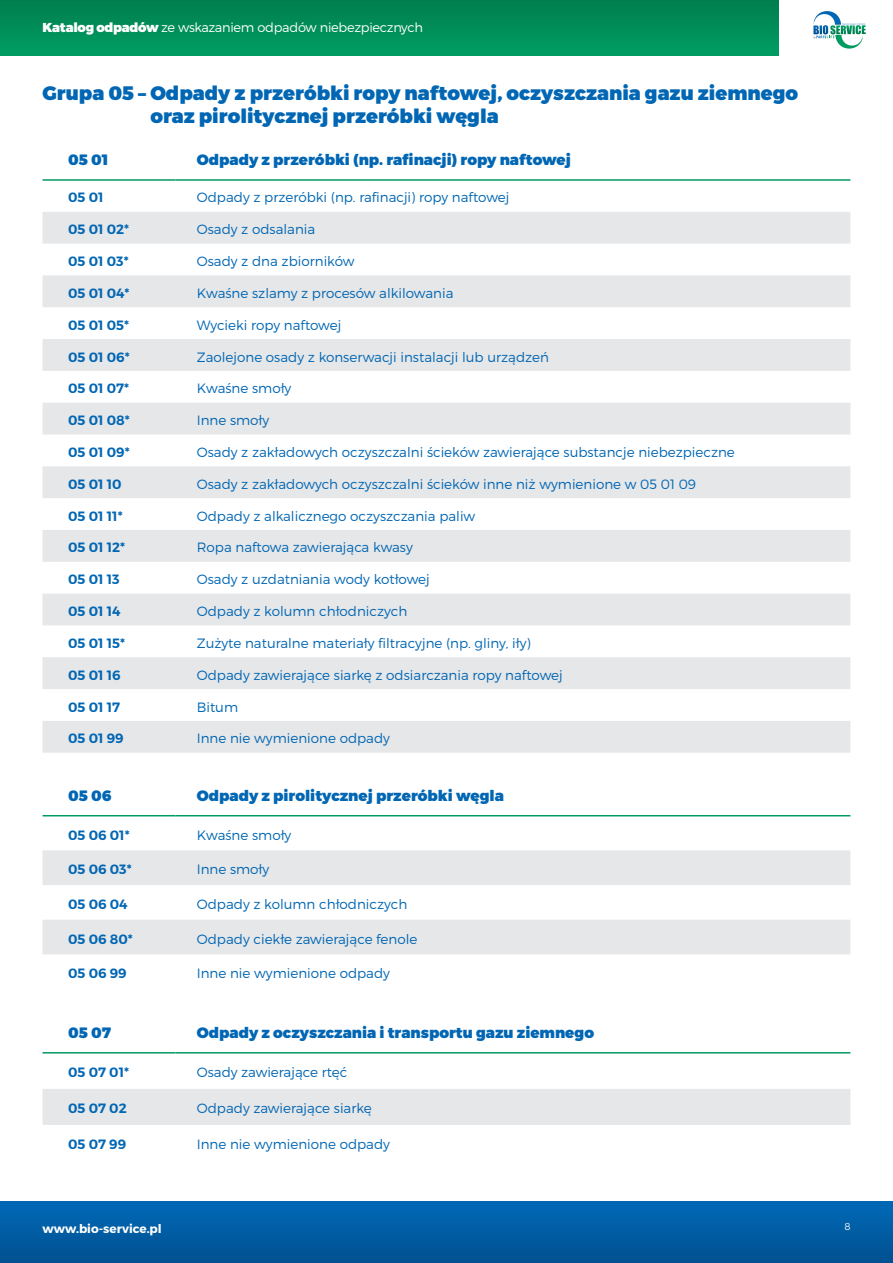
<style>
.page{position:relative;width:893px;height:1263px;background:#fff}
.page>*{position:absolute;margin:0;border:0;box-sizing:border-box;transform-origin:0 0}
.t1{font:900 19.5px/23.4px "Montserrat";color:#0166b3}
.t2{font:900 15px "Montserrat";color:#0166b3}
.t3{font:300 13.5px "Montserrat";color:#0166b3}
.t4{font:600 13.5px "Montserrat";color:#0166b3}
.t5{font:300 12.9px "Montserrat";letter-spacing:-.02em;color:#fff}
.t6{font:700 12.15px "Montserrat";color:#fff}
.t7{font:300 9.9px "Montserrat";color:#fff}
.s1{font-weight:900}
</style>
<div class="page">
<div style="left:0;top:1202px;width:893px;height:61px;background:linear-gradient(to bottom,#0168b7,#005190)"></div>
<div style="left:0;top:0;width:778px;height:55px;background:linear-gradient(to bottom,#007d4e,#009e63)"></div>
<svg style="left:813px;top:11px;width:53px;height:38px"></svg>
<svg style="left:43px;top:212px;width:807px;height:541px;fill:#e6e7e9"></svg>
<hr style="left:43px;top:179px;width:133px;height:2px;background:#009b61">
<hr style="left:176px;top:179px;width:674px;height:2px;background:#009b61">
<svg style="left:43px;top:850px;width:807px;height:104px;fill:#e6e7e9"></svg>
<hr style="left:43px;top:815px;width:133px;height:1px;background:#009b61">
<hr style="left:176px;top:815px;width:674px;height:1px;background:#009b61">
<div style="left:43px;top:1089px;width:807px;height:36px;background:#e6e7e9"></div>
<hr style="left:43px;top:1052px;width:133px;height:1px;background:#009b61">
<hr style="left:176px;top:1052px;width:674px;height:1px;background:#009b61">
<p class="t5" style="left:43px;top:19px;width:382px"><span class="s1">Katalog odpadów</span> ze wskazaniem odpadów niebezpiecznych</p>
<p class="t1" style="left:150px;top:82px;width:649px;text-indent:-108px">Grupa 05 – Odpady z przeróbki ropy naftowej, oczyszczania gazu ziemnego oraz pirolitycznej przeróbki węgla</p>
<p class="t2" style="left:68px;top:150px;width:42px">05 01</p>
<p class="t2" style="left:197px;top:150px;width:376px">Odpady z przeróbki (np. rafinacji) ropy naftowej</p>
<p class="t4" style="left:68px;top:189px;width:37px">05 01</p>
<p class="t3" style="left:197px;top:189px;width:314px">Odpady z przeróbki (np. rafinacji) ropy naftowej</p>
<p class="t4" style="left:68px;top:221px;width:63px">05 01 02*</p>
<p class="t3" style="left:197px;top:221px;width:120px">Osady z odsalania</p>
<p class="t4" style="left:68px;top:253px;width:62px">05 01 03*</p>
<p class="t3" style="left:197px;top:253px;width:159px">Osady z dna zbiorników</p>
<p class="t4" style="left:68px;top:285px;width:63px">05 01 04*</p>
<p class="t3" style="left:197px;top:285px;width:258px">Kwaśne szlamy z procesów alkilowania</p>
<p class="t4" style="left:68px;top:317px;width:63px">05 01 05*</p>
<p class="t3" style="left:197px;top:317px;width:146px">Wycieki ropy naftowej</p>
<p class="t4" style="left:68px;top:348px;width:63px">05 01 06*</p>
<p class="t3" style="left:197px;top:348px;width:354px">Zaolejone osady z konserwacji instalacji lub urządzeń</p>
<p class="t4" style="left:68px;top:380px;width:63px">05 01 07*</p>
<p class="t3" style="left:197px;top:380px;width:96px">Kwaśne smoły</p>
<p class="t4" style="left:68px;top:412px;width:63px">05 01 08*</p>
<p class="t3" style="left:197px;top:412px;width:74px">Inne smoły</p>
<p class="t4" style="left:68px;top:444px;width:63px">05 01 09*</p>
<p class="t3" style="left:197px;top:444px;width:539px">Osady z zakładowych oczyszczalni ścieków zawierające substancje niebezpieczne</p>
<p class="t4" style="left:68px;top:476px;width:55px">05 01 10</p>
<p class="t3" style="left:197px;top:476px;width:501px">Osady z zakładowych oczyszczalni ścieków inne niż wymienione w 05 01 09</p>
<p class="t4" style="left:68px;top:507px;width:56px">05 01 11*</p>
<p class="t3" style="left:197px;top:508px;width:280px">Odpady z alkalicznego oczyszczania paliw</p>
<p class="t4" style="left:68px;top:539px;width:59px">05 01 12*</p>
<p class="t3" style="left:197px;top:539px;width:218px">Ropa naftowa zawierająca kwasy</p>
<p class="t4" style="left:68px;top:571px;width:53px">05 01 13</p>
<p class="t3" style="left:197px;top:571px;width:234px">Osady z uzdatniania wody kotłowej</p>
<p class="t4" style="left:68px;top:603px;width:54px">05 01 14</p>
<p class="t3" style="left:197px;top:603px;width:212px">Odpady z kolumn chłodniczych</p>
<p class="t4" style="left:68px;top:635px;width:59px">05 01 15*</p>
<p class="t3" style="left:197px;top:635px;width:336px">Zużyte naturalne materiały filtracyjne (np. gliny, iły)</p>
<p class="t4" style="left:68px;top:666px;width:54px">05 01 16</p>
<p class="t3" style="left:197px;top:667px;width:367px">Odpady zawierające siarkę z odsiarczania ropy naftowej</p>
<p class="t4" style="left:68px;top:698px;width:54px">05 01 17</p>
<p class="t3" style="left:197px;top:698px;width:43px">Bitum</p>
<p class="t4" style="left:68px;top:730px;width:57px">05 01 99</p>
<p class="t3" style="left:197px;top:730px;width:195px">Inne nie wymienione odpady</p>
<p class="t2" style="left:68px;top:786px;width:45px">05 06</p>
<p class="t2" style="left:197px;top:786px;width:309px">Odpady z pirolitycznej przeróbki węgla</p>
<p class="t4" style="left:68px;top:826px;width:63px">05 06 01*</p>
<p class="t3" style="left:197px;top:826px;width:96px">Kwaśne smoły</p>
<p class="t4" style="left:68px;top:861px;width:65px">05 06 03*</p>
<p class="t3" style="left:197px;top:861px;width:74px">Inne smoły</p>
<p class="t4" style="left:68px;top:896px;width:61px">05 06 04</p>
<p class="t3" style="left:197px;top:896px;width:212px">Odpady z kolumn chłodniczych</p>
<p class="t4" style="left:68px;top:930px;width:66px">05 06 80*</p>
<p class="t3" style="left:197px;top:930px;width:222px">Odpady ciekłe zawierające fenole</p>
<p class="t4" style="left:68px;top:965px;width:60px">05 06 99</p>
<p class="t3" style="left:197px;top:965px;width:195px">Inne nie wymienione odpady</p>
<p class="t2" style="left:68px;top:1023px;width:44px">05 07</p>
<p class="t2" style="left:197px;top:1023px;width:399px">Odpady z oczyszczania i transportu gazu ziemnego</p>
<p class="t4" style="left:68px;top:1064px;width:63px">05 07 01*</p>
<p class="t3" style="left:197px;top:1064px;width:152px">Osady zawierające rtęć</p>
<p class="t4" style="left:68px;top:1100px;width:60px">05 07 02</p>
<p class="t3" style="left:197px;top:1100px;width:176px">Odpady zawierające siarkę</p>
<p class="t4" style="left:68px;top:1136px;width:60px">05 07 99</p>
<p class="t3" style="left:197px;top:1136px;width:195px">Inne nie wymienione odpady</p>
<p class="t6" style="left:43px;top:1221px;width:121px">www.bio-service.pl</p>
<p class="t7" style="left:844px;top:1220px;width:8px">8</p>
</div>
